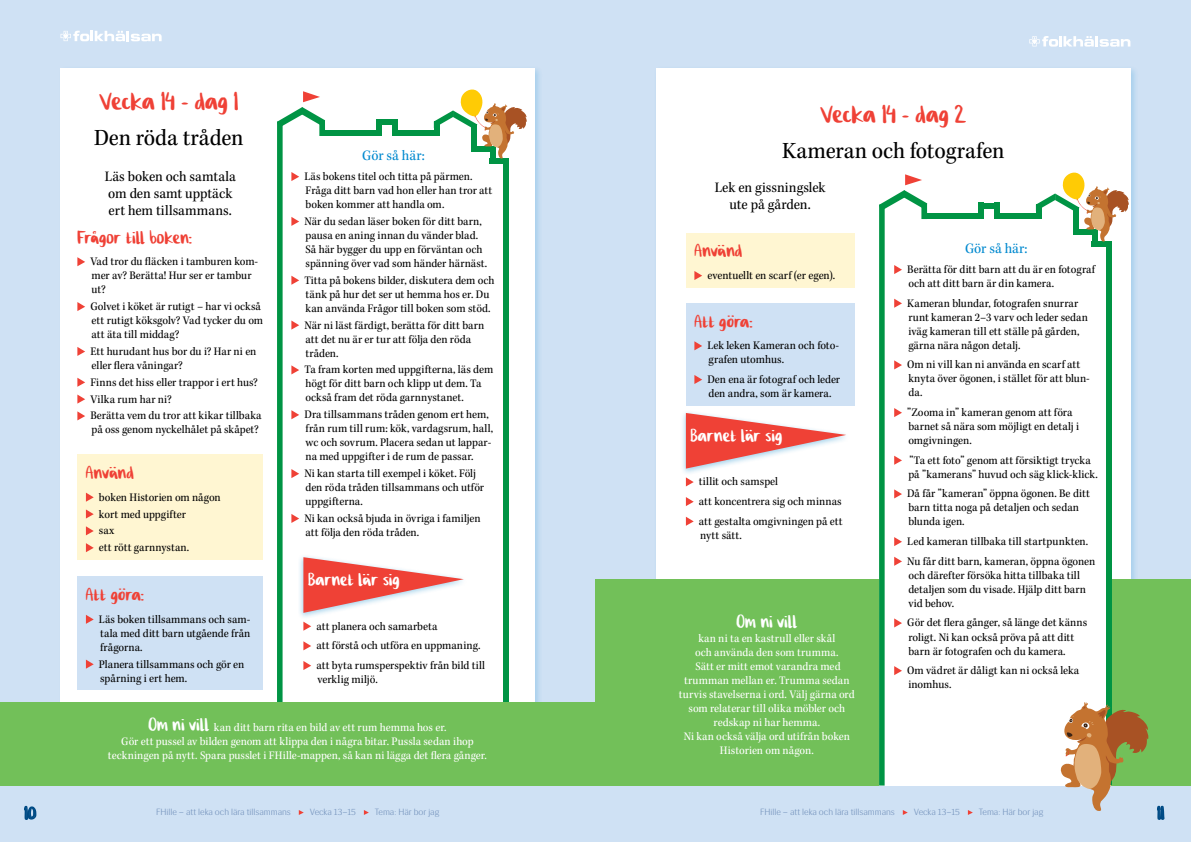
<style>
.page{position:relative;width:1191px;height:842px;background:#fff}
.page>*{position:absolute;margin:0;border:0;box-sizing:border-box;transform-origin:0 0}
.t1{font:32px "Cilla F Hscript";letter-spacing:-.01em;color:#ef4136}
.t2{font:24px "Kepler Std Scn";letter-spacing:-.005em;color:#000}
.t3{font:23px "Cilla F Hscript";color:#ef4136}
.t4{font:23px "Cilla F Hscript";letter-spacing:.005em;color:#fff}
.t5{font:22px "Cilla F Hscript";color:#004b85}
.t6{font:15px/17px "Kepler Std Scn";color:#000}
.t7{font:15px "Kepler Std Scn";color:#0089cf}
.t8{font:12px/14px "Kepler Std Scn";color:#000}
.t9{font:12px/14px "Kepler Std Scn";color:#fff;text-align:center}
.t10{font:300 9px "Siri";color:#6e8db8}
.s1{font-family:"Cilla F Hscript";font-size:23px}
</style>
<div class="page">
<div style="left:0;top:0;width:595px;height:842px;background:#cfe1f4"></div>
<div style="left:595px;top:0;width:596px;height:842px;background:#cfe1f4"></div>
<div style="left:58px;top:65px;width:485px;height:717px;background:#0089cf;opacity:.2"></div>
<div style="left:61px;top:68px;width:474px;height:706px;background:#fff"></div>
<svg style="left:24px;top:805px;width:13px;height:15px"></svg>
<svg style="left:1157px;top:805px;width:8px;height:15px"></svg>
<div style="left:653px;top:65px;width:485px;height:717px;background:#0089cf;opacity:.2"></div>
<div style="left:656px;top:68px;width:474px;height:706px;background:#fff"></div>
<svg style="left:61px;top:31px;width:101px;height:10px"></svg>
<svg style="left:1029px;top:36px;width:101px;height:11px"></svg>
<svg style="left:902px;top:810px;width:5px;height:5px"></svg>
<svg style="left:968px;top:810px;width:4px;height:5px"></svg>
<svg style="left:299px;top:810px;width:5px;height:5px"></svg>
<svg style="left:364px;top:810px;width:5px;height:5px"></svg>
<div style="left:680px;top:410px;width:170px;height:66px;background:#1c90cf;opacity:.4"></div>
<svg style="left:686px;top:413px;width:160px;height:56px"></svg>
<svg style="left:686px;top:477px;width:7px;height:9px"></svg>
<svg style="left:686px;top:497px;width:7px;height:9px"></svg>
<svg style="left:686px;top:517px;width:7px;height:9px"></svg>
<svg style="left:77px;top:257px;width:8px;height:9px"></svg>
<svg style="left:77px;top:302px;width:8px;height:9px"></svg>
<svg style="left:77px;top:347px;width:8px;height:9px"></svg>
<svg style="left:77px;top:378px;width:8px;height:9px"></svg>
<svg style="left:77px;top:394px;width:8px;height:10px"></svg>
<svg style="left:77px;top:411px;width:8px;height:9px"></svg>
<div style="left:77px;top:454px;width:186px;height:106px;background:#fff6d2"></div>
<svg style="left:86px;top:493px;width:8px;height:9px"></svg>
<svg style="left:86px;top:509px;width:8px;height:9px"></svg>
<svg style="left:86px;top:526px;width:8px;height:9px"></svg>
<svg style="left:86px;top:543px;width:8px;height:9px"></svg>
<div style="left:686px;top:233px;width:168px;height:55px;background:#fff6d2"></div>
<svg style="left:694px;top:271px;width:8px;height:9px"></svg>
<div style="left:686px;top:303px;width:168px;height:102px;background:#cfe1f4"></div>
<svg style="left:694px;top:341px;width:8px;height:9px"></svg>
<svg style="left:694px;top:375px;width:8px;height:9px"></svg>
<div style="left:0;top:702px;width:595px;height:83px;background:#72c059"></div>
<div style="left:595px;top:579px;width:596px;height:206px;background:#72c059"></div>
<div style="left:77px;top:576px;width:186px;height:114px;background:#cfe1f4"></div>
<svg style="left:86px;top:615px;width:8px;height:9px"></svg>
<svg style="left:86px;top:660px;width:8px;height:9px"></svg>
<div style="left:879px;top:545px;width:231px;height:241px;background:#fff"></div>
<div style="left:1105px;top:242px;width:6px;height:543px;background:#009444"></div>
<div style="left:1092px;top:242px;width:19px;height:5px;background:#009444"></div>
<div style="left:923px;top:213px;width:61px;height:6px;background:#009444"></div>
<div style="left:997px;top:214px;width:44px;height:5px;background:#009444"></div>
<div style="left:978px;top:203px;width:22px;height:5px;background:#009444"></div>
<div style="left:994px;top:203px;width:6px;height:16px;background:#009444"></div>
<div style="left:978px;top:203px;width:6px;height:16px;background:#009444"></div>
<svg style="left:1036px;top:172px;width:93px;height:70px"></svg>
<svg style="left:879px;top:174px;width:48px;height:612px"></svg>
<svg style="left:277px;top:89px;width:250px;height:613px"></svg>
<svg style="left:1060px;top:702px;width:89px;height:109px"></svg>
<h1 class="t1" style="left:99px;top:83px;width:141px">Vecka 14 - dag 1</h1>
<h2 class="t2" style="left:94px;top:124px;width:151px">Den röda tråden</h2>
<h1 class="t1" style="left:820px;top:96px;width:148px">Vecka 14 - dag 2</h1>
<p class="t7" style="left:362px;top:147px;width:64px">Gör så här:</p>
<h2 class="t2" style="left:782px;top:137px;width:224px">Kameran och fotografen</h2>
<p class="t8" style="left:304px;top:170px;width:189px">Läs bokens titel och titta på pärmen.<br>Fråga ditt barn vad hon eller han tror att boken kommer att handla om.</p>
<p class="t8" style="left:304px;top:215px;width:184px">När du sedan läser boken för ditt barn, pausa en aning innan du vänder blad.<br>Så här bygger du upp en förväntan och spänning över vad som händer härnäst.</p>
<p class="t8" style="left:304px;top:273px;width:191px">Titta på bokens bilder, diskutera dem och tänk på hur det ser ut hemma hos er. Du kan använda Frågor till boken som stöd.</p>
<p class="t8" style="left:304px;top:318px;width:181px">När ni läst färdigt, berätta för ditt barn att det nu är er tur att följa den röda tråden.</p>
<p class="t8" style="left:304px;top:363px;width:190px">Ta fram korten med uppgifterna, läs dem högt för ditt barn och klipp ut dem. Ta också fram det röda garnnystanet.</p>
<p class="t8" style="left:304px;top:408px;width:190px">Dra tillsammans tråden genom ert hem, från rum till rum: kök, vardagsrum, hall, wc och sovrum. Placera sedan ut lappar&shy;na med uppgifter i de rum de passar.</p>
<p class="t8" style="left:304px;top:467px;width:181px">Ni kan starta till exempel i köket. Följ den röda tråden tillsammans och utför uppgifterna.</p>
<p class="t8" style="left:304px;top:512px;width:178px">Ni kan också bjuda in övriga i familjen att följa den röda tråden.</p>
<p class="t6" style="left:105px;top:168px;width:132px">Läs boken och samtala om den samt upptäck ert hem tillsammans.</p>
<h3 class="t3" style="left:77px;top:224px;width:116px">Frågor till boken:</h3>
<p class="t8" style="left:90px;top:255px;width:169px">Vad tror du fläcken i tamburen kom&shy;mer av? Berätta! Hur ser er tambur ut?</p>
<p class="t8" style="left:90px;top:300px;width:174px">Golvet i köket är rutigt – har vi också ett rutigt köksgolv? Vad tycker du om att äta till middag?</p>
<p class="t8" style="left:90px;top:345px;width:167px">Ett hurudant hus bor du i? Har ni en eller flera våningar?</p>
<p class="t8" style="left:90px;top:374px;width:173px;line-height:16.8px">Finns det hiss eller trappor i ert hus?<br>Vilka rum har ni?<br>Berätta vem du tror att kikar tillbaka</p>
<p class="t8" style="left:92px;top:423px;width:169px">på oss genom nyckelhålet på skåpet?</p>
<p class="t6" style="left:714px;top:180px;width:112px;text-align:center">Lek en gissningslek ute på gården.</p>
<p class="t7" style="left:965px;top:240px;width:64px">Gör så här:</p>
<p class="t8" style="left:907px;top:263px;width:189px">Berätta för ditt barn att du är en fotograf och att ditt barn är din kamera.</p>
<p class="t8" style="left:907px;top:296px;width:182px">Kameran blundar, fotografen snurrar runt kameran 2–3 varv och leder sedan iväg kameran till ett ställe på gården, gärna nära någon detalj.</p>
<p class="t8" style="left:907px;top:358px;width:184px">Om ni vill kan ni använda en scarf att knyta över ögonen, i stället för att blun&shy;da.</p>
<p class="t8" style="left:907px;top:406px;width:173px">”Zooma in” kameran genom att föra barnet så nära som möjligt en detalj i omgivningen.</p>
<p class="t8" style="left:908px;top:453px;width:191px">”Ta ett foto” genom att försiktigt trycka på ”kamerans” huvud och säg klick-klick.</p>
<p class="t8" style="left:907px;top:487px;width:184px">Då får ”kameran” öppna ögonen. Be ditt barn titta noga på detaljen och sedan blunda igen.</p>
<p class="t8" style="left:907px;top:532px;width:189px;line-height:19.7px">Led kameran tillbaka till startpunkten.<br>Nu får ditt barn, kameran, öppna ögonen</p>
<p class="t8" style="left:908px;top:568px;width:179px">och därefter försöka hitta tillbaka till detaljen som du visade. Hjälp ditt barn vid behov.</p>
<p class="t8" style="left:907px;top:616px;width:181px">Gör det flera gånger, så länge det känns roligt. Ni kan också pröva på att ditt barn är fotografen och du kamera.</p>
<p class="t8" style="left:907px;top:664px;width:173px">Om vädret är dåligt kan ni också leka inomhus.</p>
<h3 class="t3" style="left:694px;top:238px;width:49px">Använd</h3>
<p class="t8" style="left:707px;top:269px;width:129px">eventuellt en scarf (er egen).</p>
<h3 class="t3" style="left:694px;top:308px;width:60px">Att göra:</h3>
<p class="t8" style="left:707px;top:339px;width:133px">Lek leken Kameran och foto&shy;grafen utomhus.</p>
<p class="t8" style="left:707px;top:373px;width:134px">Den ena är fotograf och leder den andra, som är kamera.</p>
<h3 class="t4" style="left:690px;top:423px;width:93px">Barnet lär sig</h3>
<p class="t8" style="left:699px;top:472px;width:145px;line-height:19.7px">tillit och samspel<br>att koncentrera sig och minnas att gestalta omgivningen på ett</p>
<p class="t8" style="left:700px;top:528px;width:43px">nytt sätt.</p>
<h3 class="t3" style="left:86px;top:460px;width:49px">Använd</h3>
<p class="t8" style="left:99px;top:489px;width:123px;line-height:16.8px">boken Historien om någon kort med uppgifter<br>sax<br>ett rött garnnystan.</p>
<h3 class="t4" style="left:308px;top:567px;width:93px">Barnet lär sig</h3>
<p class="t8" style="left:316px;top:616px;width:170px;line-height:19.7px">att planera och samarbeta<br>att förstå och utföra en uppmaning. att byta rumsperspektiv från bild till</p>
<p class="t8" style="left:317px;top:673px;width:62px">verklig miljö.</p>
<h3 class="t3" style="left:86px;top:582px;width:60px">Att göra:</h3>
<p class="t8" style="left:99px;top:612px;width:153px;text-align:justify">Läs boken tillsammans och sam&shy;tala med ditt barn utgående från frågorna.</p>
<p class="t8" style="left:99px;top:657px;width:147px">Planera tillsammans och gör en spårning i ert hem.</p>
<h3 class="t4" style="left:736px;top:609px;width:62px">Om ni vill</h3>
<p class="t9" style="left:679px;top:632px;width:177px">kan ni ta en kastrull eller skål<br>och använda den som trumma.<br>Sätt er mitt emot varandra med trumman mellan er. Trumma sedan turvis stavelserna i ord. Välj gärna ord som relaterar till olika möbler och redskap ni har hemma.<br>Ni kan också välja ord utifrån boken<br>Historien om någon.</p>
<p class="t9" style="left:108px;top:720px;width:380px"><span class="s1">Om ni vill</span> kan ditt barn rita en bild av ett rum hemma hos er.<br>Gör ett pussel av bilden genom att klippa den i några bitar. Pussla sedan ihop teckningen på nytt. Spara pusslet i FHille-mappen, så kan ni lägga det flera gånger.</p>
<h3 class="t5" style="left:25px;top:801px;width:13px">10</h3>
<h3 class="t5" style="left:1157px;top:801px;width:8px">11</h3>
<p class="t10" style="left:156px;top:807px;width:136px">FHille – att leka och lära tillsammans</p>
<p class="t10" style="left:310px;top:807px;width:48px">Vecka 13–15</p>
<p class="t10" style="left:375px;top:807px;width:66px">Tema: Här bor jag</p>
<p class="t10" style="left:760px;top:807px;width:136px">FHille – att leka och lära tillsammans</p>
<p class="t10" style="left:913px;top:807px;width:48px">Vecka 13–15</p>
<p class="t10" style="left:978px;top:807px;width:66px">Tema: Här bor jag</p>
</div>
